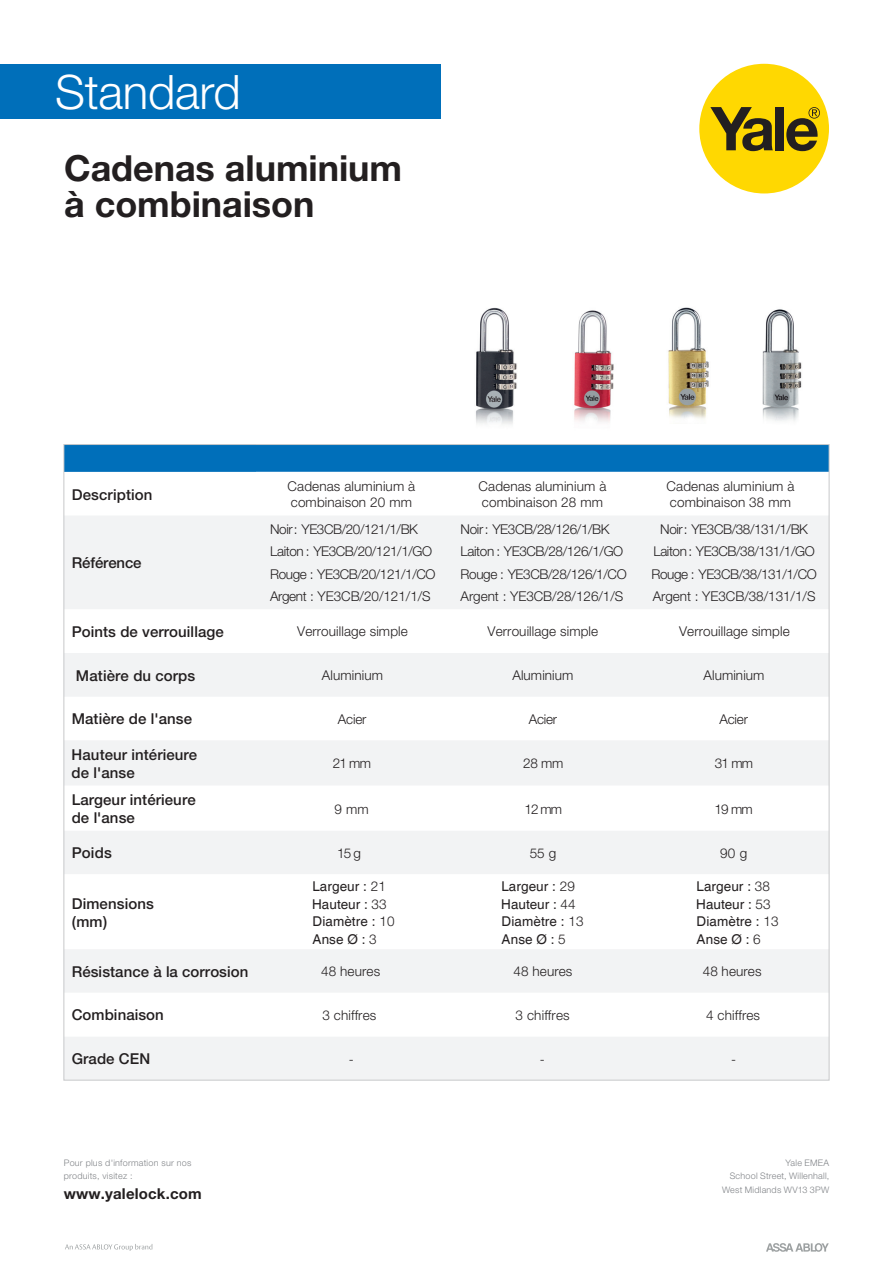
<style>
.page{position:relative;width:893px;height:1263px;background:#fff}
.page>*{position:absolute;margin:0;border:0;box-sizing:border-box;transform-origin:0 0}
.t1{font:300 47.55px "Helvetica Neue";letter-spacing:-.005em;color:#fff}
.t2{font:700 36px/36px "Helvetica Neue";color:#231f20}
.t3{font:500 15px/27.3px "Helvetica Neue";letter-spacing:.005em;color:#231f20}
.t4{font:700 15px "Helvetica Neue";letter-spacing:.01em;color:#231f20}
.t5{font:300 13.5px/16.2px "Helvetica Neue";letter-spacing:.01em;color:#231f20}
.t6{font:300 13.5px/22.5px "Helvetica Neue";letter-spacing:-.03em;color:#231f20}
.t7{font:13.5px/17.7px "Helvetica";letter-spacing:.005em;color:#231f20}
.t8{font:300 13.5px/22.5px "Helvetica Neue";letter-spacing:-.025em;color:#231f20}
.t9{font:300 9px/13.5px "Helvetica Neue";letter-spacing:.025em;color:#818488;text-align:right}
.s1{font-family:"Helvetica Neue";font-weight:300}
</style>
<div class="page">
<div style="left:0;top:64px;width:440px;height:54px;background:#006fba"></div>
<div style="left:699px;top:64px;width:130px;height:129px;background:#ffd801;border-radius:50%"></div>
<svg style="left:710px;top:107px;width:63px;height:44px"></svg>
<div style="left:775px;top:107px;width:9px;height:43px;background:#231f20"></div>
<svg style="left:786px;top:107px;width:34px;height:44px"></svg>
<div style="left:64px;top:445px;width:192px;height:27px;background:#006fba"></div>
<div style="left:256px;top:446px;width:571px;height:26px;background:#006fba"></div>
<div style="left:66px;top:516px;width:761px;height:562px;background:#f2f3f4"></div>
<svg style="left:66px;top:609px;width:761px;height:427px"></svg>
<img style="left:476px;top:307px;width:138px;height:117px">
<img style="left:668px;top:307px;width:41px;height:112px">
<img style="left:762px;top:309px;width:40px;height:112px">
<svg style="left:766px;top:1243px;width:63px;height:9px"></svg>
<svg style="left:65px;top:1244px;width:87px;height:7px"></svg>
<h1 class="t1" style="left:55px;top:63px;width:187px">Standard</h1>
<h2 class="t2" style="left:64px;top:149px;width:339px">Cadenas aluminium à combinaison</h2>
<p class="t5" style="left:288px;top:478px;width:129px">Cadenas aluminium à</p>
<p class="t3" style="left:72px;top:480px;width:82px">Description</p>
<p class="t5" style="left:291px;top:494px;width:123px">combinaison 20 mm</p>
<p class="t5" style="left:479px;top:478px;width:129px">Cadenas aluminium à combinaison 28 mm</p>
<p class="t5" style="left:667px;top:478px;width:129px">Cadenas aluminium à combinaison 38 mm</p>
<p class="t3" style="left:72px;top:549px;width:71px">Référence</p>
<p class="t3" style="left:72px;top:618px;width:154px">Points de verrouillage</p>
<p class="t3" style="left:76px;top:662px;width:121px">Matière du corps</p>
<p class="t3" style="left:72px;top:705px;width:122px">Matière de 'l anse</p>
<p class="t3" style="left:72px;top:740px;width:127px">Hauteur intérieure</p>
<p class="t3" style="left:72px;top:758px;width:126px">de 'l anse<br>Largeur intérieure</p>
<p class="t3" style="left:72px;top:804px;width:65px">de 'l anse</p>
<p class="t3" style="left:72px;top:839px;width:42px">Poids</p>
<p class="t3" style="left:72px;top:894px;width:84px;line-height:18px">Dimensions (mm(</p>
<p class="t3" style="left:72px;top:958px;width:178px">Résistance laà corrosion</p>
<p class="t3" style="left:72px;top:1001px;width:94px">Combinaison</p>
<p class="t3" style="left:72px;top:1045px;width:80px">Grade CEN</p>
<p class="t6" style="left:270px;top:517px;width:167px">Noir: YE3CB/20/121/1/BK<br>Laiton : YE3CB/20/121/1/GO<br>Rouge : YE3CB/20/121/1/CO<br>Argent : YE3CB/20/121/1/S</p>
<p class="t8" style="left:461px;top:517px;width:168px">Noir: YE3CB/28/126/1/BK<br>Laiton : YE3CB/28/126/1/GO<br>Rouge : YE3CB/28/126/1/CO<br>Argent : YE3CB/28/126/1/S</p>
<p class="t6" style="left:651px;top:517px;width:167px;text-align:center">Noir: YE3CB/38/131/1/BK<br>Laiton: YE3CB/38/131/1/GO<br>Rouge : YE3CB/38/131/1/CO<br>Argent : YE3CB/38/131/1/S</p>
<p class="t5" style="left:679px;top:623px;width:112px">Verrouillage simple</p>
<p class="t5" style="left:297px;top:623px;width:112px">Verrouillage simple</p>
<p class="t5" style="left:488px;top:623px;width:112px">Verrouillage simple</p>
<p class="t5" style="left:322px;top:667px;width:63px">Aluminium</p>
<p class="t5" style="left:512px;top:667px;width:63px">Aluminium</p>
<p class="t5" style="left:703px;top:667px;width:63px">Aluminium</p>
<p class="t5" style="left:338px;top:711px;width:30px">Acier</p>
<p class="t5" style="left:529px;top:711px;width:30px">Acier</p>
<p class="t5" style="left:719px;top:711px;width:30px">Acier</p>
<p class="t5" style="left:333px;top:755px;width:40px">21 mm</p>
<p class="t5" style="left:523px;top:755px;width:42px">28 mm</p>
<p class="t5" style="left:715px;top:755px;width:40px">31 mm</p>
<p class="t5" style="left:334px;top:800px;width:36px">9 mm</p>
<p class="t5" style="left:524px;top:800px;width:39px">12 mm</p>
<p class="t5" style="left:714px;top:800px;width:40px">19 mm</p>
<p class="t5" style="left:337px;top:845px;width:25px">15g</p>
<p class="t5" style="left:530px;top:844px;width:28px">55 g</p>
<p class="t5" style="left:720px;top:844px;width:29px">90 g</p>
<p class="t7" style="left:312px;top:878px;width:84px">Largeur : <span class="s1">21<br></span>Hauteur : <span class="s1">33<br></span>Diamètre : <span class="s1">10<br></span>Anse Ø <span class="s1">3</span>:</p>
<p class="t7" style="left:501px;top:878px;width:84px">Largeur : <span class="s1">29<br></span>Hauteur : <span class="s1">44<br></span>Diamètre : <span class="s1">13<br></span>Anse Ø <span class="s1">5</span>:</p>
<p class="t7" style="left:696px;top:878px;width:84px">Largeur : <span class="s1">38<br></span>Hauteur : <span class="s1">53<br></span>Diamètre : <span class="s1">13<br></span>Anse Ø <span class="s1">6</span>:</p>
<p class="t5" style="left:321px;top:963px;width:60px">48 heures</p>
<p class="t5" style="left:513px;top:963px;width:60px">48 heures</p>
<p class="t5" style="left:703px;top:963px;width:60px">48 heures</p>
<p class="t5" style="left:322px;top:1007px;width:55px">3 chiffres</p>
<p class="t5" style="left:516px;top:1007px;width:55px">3 chiffres</p>
<p class="t5" style="left:706px;top:1007px;width:55px">4 chiffres</p>
<p class="t5" style="left:349px;top:1050px;width:6px">-</p>
<p class="t5" style="left:540px;top:1050px;width:6px">-</p>
<p class="t5" style="left:731px;top:1050px;width:6px">-</p>
<p class="t9" style="left:64px;top:1156px;width:129px;text-align:left">Pour plus 'd information sur nos produits, visitez :</p>
<p class="t4" style="left:64px;top:1185px;width:139px">www.yalelock.com</p>
<p class="t9" style="left:722px;top:1156px;width:109px">Yale EMEA<br>School Street, Willenhall,<br>West Midlands WV13 3PW</p>
</div>
